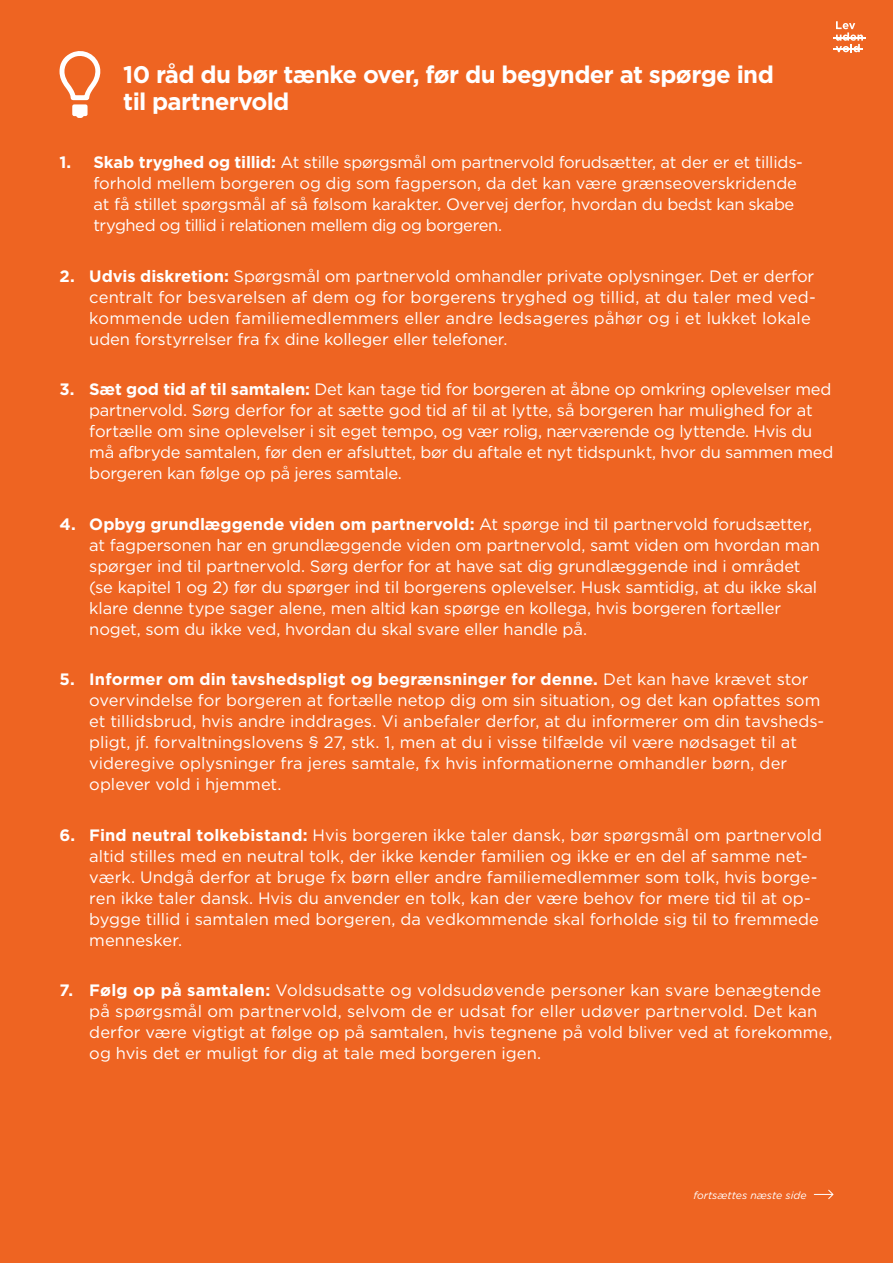
<style>
.page{position:relative;width:893px;height:1263px;background:#ee6422}
.page>*{position:absolute;margin:0;border:0;box-sizing:border-box;transform-origin:0 0}
.t1{font:700 24px/27px "Gotham";letter-spacing:-.025em;color:#fff}
.t2{font:16.5px/21px "Gotham";letter-spacing:-.005em;color:#fff}
.t3{font:italic 10.5px "Gotham";color:#fff}
.s1{font-weight:700}
</style>
<div class="page">
<svg style="left:59px;top:51px;width:42px;height:67px"></svg>
<svg style="left:814px;top:1189px;width:20px;height:11px"></svg>
<hr style="left:833px;top:37px;width:33px;height:1px;background:#fff">
<hr style="left:833px;top:48px;width:29px;height:2px;background:#fff">
<svg style="left:836px;top:21px;width:27px;height:31px"></svg>
<h1 class="t1" style="left:123px;top:61px;width:652px">10 råd du bør tænke over, før du begynder at spørge ind til partnervold</h1>
<p class="t2" style="left:94px;top:152px;width:711px;text-indent:-34px"><span class="s1">1. Skab tryghed og tillid:</span> At stille spørgsmål om partnervold forudsætter, at der er et tillids&shy;forhold mellem borgeren og dig som fagperson, da det kan være grænseoverskridende at få stillet spørgsmål af så følsom karakter. Overvej derfor, hvordan du bedst kan skabe tryghed og tillid i relationen mellem dig og borgeren.</p>
<p class="t2" style="left:89px;top:265px;width:728px;text-indent:-30px"><span class="s1">2. Udvis diskretion:</span> Spørgsmål om partnervold omhandler private oplysninger. Det er derfor centralt for besvarelsen af dem og for borgerens tryghed og tillid, at du taler med ved&shy;kommende uden familiemedlemmers eller andre ledsageres påhør og i et lukket lokale uden forstyrrelser fra fx dine kolleger eller telefoner.</p>
<p class="t2" style="left:89px;top:379px;width:746px;text-indent:-30px"><span class="s1">3. Sæt god tid af til samtalen:</span> Det kan tage tid for borgeren at åbne op omkring oplevelser med partnervold. Sørg derfor for at sætte god tid af til at lytte, så borgeren har mulighed for at fortælle om sine oplevelser i sit eget tempo, og vær rolig, nærværende og lyttende. Hvis du må afbryde samtalen, før den er afsluttet, bør du aftale et nyt tidspunkt, hvor du sammen med borgeren kan følge op på jeres samtale.</p>
<p class="t2" style="left:89px;top:513px;width:732px;text-indent:-30px"><span class="s1">4. Opbyg grundlæggende viden om partnervold:</span> At spørge ind til partnervold forudsætter, at fagpersonen har en grundlæggende viden om partnervold, samt viden om hvordan man spørger ind til partnervold. Sørg derfor for at have sat dig grundlæggende ind i området (se kapitel 1 og 2) før du spørger ind til borgerens oplevelser. Husk samtidig, at du ikke skal klare denne type sager alene, men altid kan spørge en kollega, hvis borgeren fortæller noget, som du ikke ved, hvordan du skal svare eller handle på.</p>
<p class="t2" style="left:89px;top:669px;width:736px;text-indent:-30px"><span class="s1">5. Informer om din tavshedspligt og begrænsninger for denne.</span> Det kan have krævet stor overvindelse for borgeren at fortælle netop dig om sin situation, og det kan opfattes som et tillidsbrud, hvis andre inddrages. Vi anbefaler derfor, at du informerer om din tavsheds&shy;pligt, jf. forvaltningslovens § 27, stk. 1, men at du i visse tilfælde vil være nødsaget til at videregive oplysninger fra jeres samtale, fx hvis informationerne omhandler børn, der oplever vold i hjemmet.</p>
<p class="t2" style="left:89px;top:824px;width:734px;text-indent:-30px"><span class="s1">6. Find neutral tolkebistand:</span> Hvis borgeren ikke taler dansk, bør spørgsmål om partnervold altid stilles med en neutral tolk, der ikke kender familien og ikke er en del af samme net&shy;værk. Undgå derfor at bruge fx børn eller andre familiemedlemmer som tolk, hvis borge&shy;ren ikke taler dansk. Hvis du anvender en tolk, kan der være behov for mere tid til at op&shy;bygge tillid i samtalen med borgeren, da vedkommende skal forholde sig til to fremmede mennesker.</p>
<p class="t2" style="left:89px;top:980px;width:745px;text-indent:-30px"><span class="s1">7. Følg op på samtalen:</span> Voldsudsatte og voldsudøvende personer kan svare benægtende på spørgsmål om partnervold, selvom de er udsat for eller udøver partnervold. Det kan derfor være vigtigt at følge op på samtalen, hvis tegnene på vold bliver ved at forekomme, og hvis det er muligt for dig at tale med borgeren igen.</p>
<p class="t3" style="left:693px;top:1189px;width:115px">fortsættes næste side</p>
</div>
